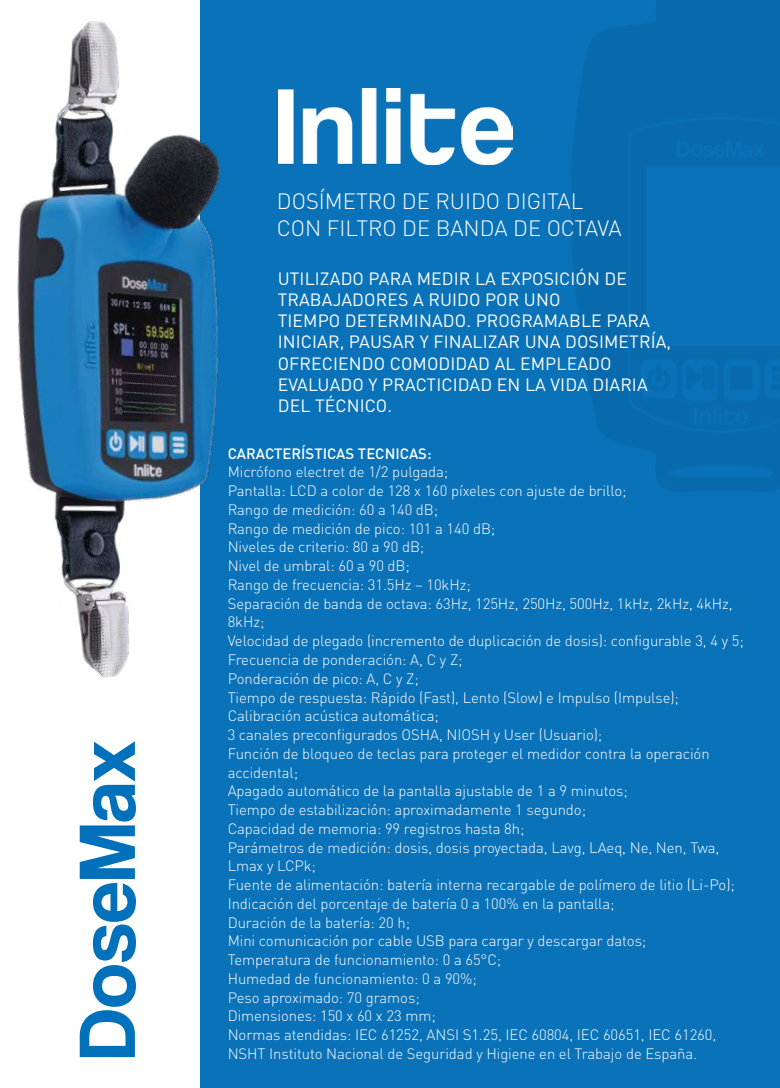
<style>
.page{position:relative;width:780px;height:1088px;background:#fff}
.page>*{position:absolute;margin:0;border:0;box-sizing:border-box;transform-origin:0 0}
.t1{font:83px "Coolvetica Rg";letter-spacing:.005em;color:#0071ba}
.t2{font:300 21.88px/26.2px "DIN Pro";color:#fff}
.t3{font:17.62px/21.2px "DIN Pro";letter-spacing:.005em;color:#fff}
.t4{font:300 14.88px/18.8px "DIN Pro";letter-spacing:-.005em;color:#fff}
.t5{font:500 14.88px "DIN Pro";color:#fff}
</style>
<div class="page">
<div style="left:200px;top:491px;width:579px;height:597px;background:#0972b8"></div>
<img style="left:690px;top:0;width:89px;height:491px">
<img style="left:17px;top:0;width:673px;height:715px">
<h1 class="t1" style="left:58px;top:1059px;width:320px;rotate:-90deg">DoseMax</h1>
<h2 class="t2" style="left:277px;top:187px;width:346px">DOSÍMETRO DE RUIDO DIGITAL<br>CON FILTRO DE BANDA DE OCTAVA</h2>
<p class="t3" style="left:278px;top:266px;width:395px">UTILIZADO PARA MEDIR LA EXPOSICIÓN DE TRABAJADORES A RUIDO POR UNO<br>TIEMPO DETERMINADO. PROGRAMABLE PARA INICIAR, PAUSAR Y FINALIZAR UNA DOSIMETRÍA, OFRECIENDO COMODIDAD AL EMPLEADO EVALUADO Y PRACTICIDAD EN LA VIDA DIARIA DEL TÉCNICO.</p>
<p class="t5" style="left:227px;top:441px;width:205px">CARACTERÍSTICAS TECNICAS:</p>
<p class="t4" style="left:227px;top:461px;width:517px">Micrófono electret de 1/2 pulgada;<br>Pantalla: LCD a color de 128 x 160 píxeles con ajuste de brillo;<br>Rango de medición: 60 a 140 dB;<br>Rango de medición de pico: 101 a 140 dB;<br>Niveles de criterio: 80 a 90 dB;<br>Nivel de umbral: 60 a 90 dB;<br>Rango de frecuencia: 31.5Hz – 10kHz;<br>Separación de banda de octava: 63Hz, 125Hz, 250Hz, 500Hz, 1kHz, 2kHz, 4kHz, 8kHz;<br>Velocidad de plegado (incremento de duplicación de dosis): configurable 3, 4 y 5; Frecuencia de ponderación: A, C y Z;<br>Ponderación de pico: A, C y Z;<br>Tiempo de respuesta: Rápido (Fast), Lento (Slow) e Impulso (Impulse); Calibración acústica automática;<br>3 canales preconfigurados OSHA, NIOSH y User (Usuario);<br>Función de bloqueo de teclas para proteger el medidor contra la operación accidental;<br>Apagado automático de la pantalla ajustable de 1 a 9 minutos;<br>Tiempo de estabilización: aproximadamente 1 segundo;<br>Capacidad de memoria: 99 registros hasta 8h;<br>Parámetros de medición: dosis, dosis proyectada, Lavg, LAeq, Ne, Nen, Twa, Lmax y LCPk;<br>Fuente de alimentación: batería interna recargable de polímero de litio (Li-Po); Indicación del porcentaje de batería 0 a 100% en la pantalla;<br>Duración de la batería: 20 h;<br>Mini comunicación por cable USB para cargar y descargar datos;<br>Temperatura de funcionamiento: 0 a 65°C;<br>Humedad de funcionamiento: 0 a 90%;<br>Peso aproximado: 70 gramos;<br>Dimensiones: 150 x 60 x 23 mm;<br>Normas atendidas: IEC 61252, ANSI S1.25, IEC 60804, IEC 60651, IEC 61260,</p>
<p class="t4" style="left:227px;top:1043px;width:471px">NSHT Instituto Nacional de Seguridad y Higiene en el Trabajo de España.</p>
</div>
